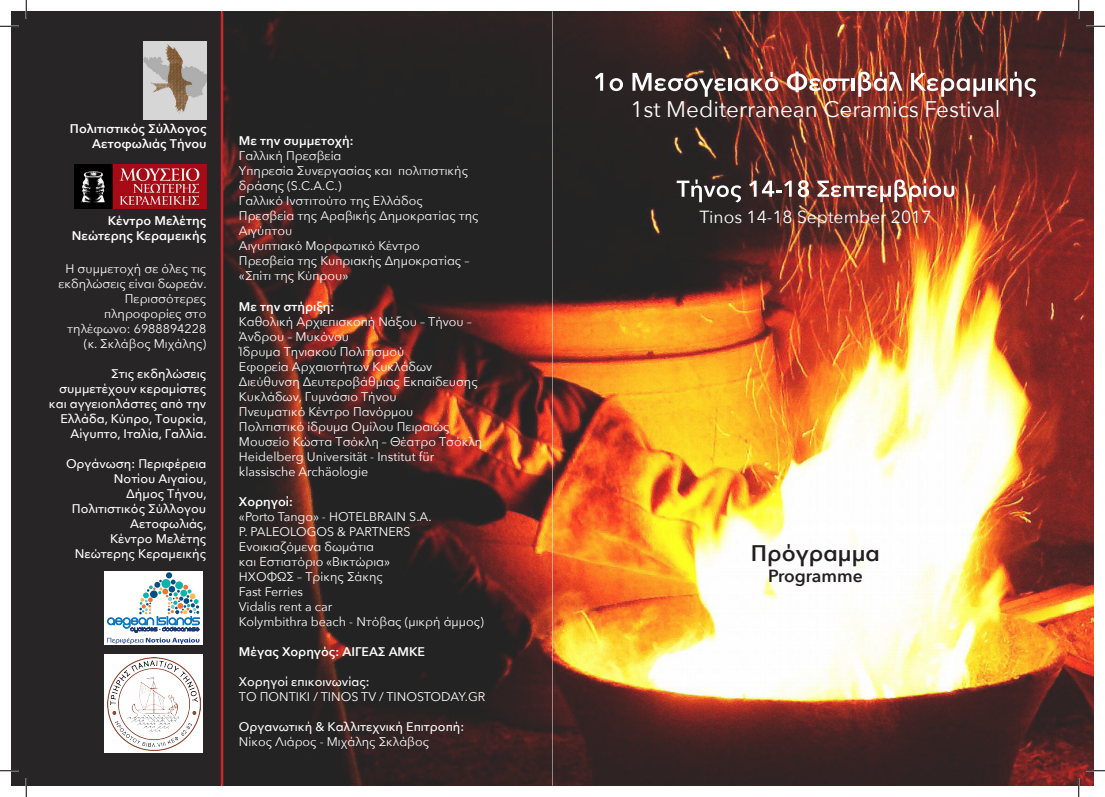
<style>
.page{position:relative;width:1105px;height:797px;background:#fff}
.page>*{position:absolute;margin:0;border:0;box-sizing:border-box;transform-origin:0 0}
.t1{font:22.5px "Avenir Next";color:#fff}
.t2{font:600 22.5px "Avenir Next";color:#231f20}
.t3{font:17.5px "Avenir Next";color:#fff}
.t4{font:600 17.5px "Avenir Next";color:#231f20}
.t5{font:12.5px/15px "Avenir Next";color:#fff}
.t6{font:500 12.5px/15px "Avenir Next";color:#fff;text-align:right}
.t7{font:600 12.5px "Avenir Next";color:#fff}
</style>
<div class="page">
<div style="left:11px;top:11px;width:210px;height:774px;background:#282526"></div>
<img style="left:223px;top:11px;width:871px;height:774px">
<svg style="left:677px;top:179px;width:64px;height:23px"></svg>
<svg style="left:749px;top:181px;width:43px;height:16px"></svg>
<svg style="left:798px;top:180px;width:11px;height:17px"></svg>
<img style="left:817px;top:179px;width:137px;height:23px">
<svg style="left:595px;top:73px;width:8px;height:18px"></svg>
<svg style="left:610px;top:78px;width:13px;height:13px"></svg>
<svg style="left:632px;top:72px;width:146px;height:25px"></svg>
<img style="left:787px;top:72px;width:115px;height:25px">
<svg style="left:911px;top:72px;width:125px;height:25px"></svg>
<hr style="left:221px;top:11px;width:2px;height:774px;background:#d1232a">
<img style="left:74px;top:165px;width:132px;height:43px">
<img style="left:144px;top:41px;width:62px;height:79px">
<hr style="left:552px;top:11px;width:1px;height:774px;background:#fff">
<div style="left:104px;top:571px;width:99px;height:74px;background:#fff"></div>
<svg style="left:107px;top:572px;width:93px;height:72px"></svg>
<div style="left:105px;top:654px;width:98px;height:98px;background:#fff"></div>
<img style="left:108px;top:658px;width:93px;height:92px">
<svg style="left:0;top:25px;width:19px;height:2px"></svg>
<svg style="left:1086px;top:25px;width:19px;height:2px"></svg>
<svg style="left:0;top:770px;width:19px;height:1px"></svg>
<svg style="left:1086px;top:770px;width:19px;height:1px"></svg>
<svg style="left:25px;top:0;width:2px;height:19px"></svg>
<svg style="left:25px;top:778px;width:2px;height:19px"></svg>
<svg style="left:1078px;top:0;width:1px;height:19px"></svg>
<svg style="left:1078px;top:778px;width:1px;height:19px"></svg>
<p class="t7" style="left:70px;top:118px;width:138px">Πολιτιστικός Σύλλογος</p>
<p class="t7" style="left:92px;top:133px;width:116px">Αετοφωλιάς Τήνου</p>
<p class="t7" style="left:108px;top:210px;width:100px">Κέντρο Μελέτης</p>
<p class="t7" style="left:72px;top:225px;width:136px">Νεώτερης Κεραμεικής</p>
<p class="t5" style="left:58px;top:261px;width:150px;text-align:center">Η συμμετοχή σε όλες τις εκδηλώσεις είναι δωρεάν.</p>
<p class="t5" style="left:67px;top:291px;width:140px;text-align:right">Περισσότερες πληροφορίες στο τηλέφωνο: 6988894228</p>
<p class="t5" style="left:84px;top:336px;width:124px">(κ. Σκλάβος Μιχάλης)</p>
<p class="t6" style="left:49px;top:366px;width:159px">Στις εκδηλώσεις συμμετέχουν κεραμίστες και αγγειοπλάστες από την<br>Ελλάδα, Κύπρο, Τουρκία,<br>Αίγυπτο, Ιταλία, Γαλλία.</p>
<p class="t6" style="left:66px;top:456px;width:142px">Οργάνωση: Περιφέρεια<br>Νοτίου Αιγαίου,</p>
<p class="t6" style="left:126px;top:486px;width:82px">Δήμος Τήνου,</p>
<p class="t6" style="left:72px;top:501px;width:136px">Πολιτιστικός Σύλλογου<br>Αετοφωλιάς,</p>
<p class="t6" style="left:110px;top:531px;width:98px">Κέντρο Μελέτης</p>
<p class="t6" style="left:75px;top:546px;width:133px">Νεώτερης Κεραμεικής</p>
<p class="t7" style="left:239px;top:130px;width:116px">Με την συμμετοχή:</p>
<p class="t5" style="left:239px;top:148px;width:104px">Γαλλική Πρεσβεία</p>
<p class="t5" style="left:239px;top:163px;width:231px">Υπηρεσία Συνεργασίας και πολιτιστικής δράσης (S.C.A.C.)</p>
<p class="t5" style="left:239px;top:193px;width:185px">Γαλλικό Ινστιτούτο της Ελλάδος</p>
<p class="t5" style="left:239px;top:208px;width:241px">Πρεσβεία της Αραβικής Δημοκρατίας της<br>Αιγύπτου</p>
<p class="t5" style="left:239px;top:238px;width:182px">Αιγυπτιακό Μορφωτικό Κέντρο</p>
<p class="t5" style="left:239px;top:253px;width:232px">Πρεσβεία της Κυπριακής Δημοκρατίας – «Σπίτι της Κύπρου»</p>
<p class="t7" style="left:239px;top:295px;width:97px">Με την στήριξη:</p>
<p class="t5" style="left:239px;top:313px;width:234px">Καθολική Αρχιεπισκοπή Νάξου – Τήνου –<br>Άνδρου – Μυκόνου</p>
<p class="t5" style="left:239px;top:343px;width:167px">Ίδρυμα Τηνιακού Πολιτισμού</p>
<p class="t5" style="left:239px;top:358px;width:195px">Εφορεία Αρχαιοτήτων Κυκλάδων</p>
<p class="t5" style="left:239px;top:373px;width:240px">Διεύθυνση Δευτεροβάθμιας Εκπαίδευσης<br>Κυκλάδων, Γυμνάσιο Τήνου</p>
<p class="t5" style="left:239px;top:403px;width:176px">Πνευματικό Κέντρο Πανόρμου</p>
<p class="t5" style="left:239px;top:418px;width:212px">Πολιτιστικό ίδρυμα Ομίλου Πειραιώς</p>
<p class="t5" style="left:239px;top:433px;width:245px">Μουσείο Κώστα Τσόκλη – Θέατρο Τσόκλη</p>
<p class="t5" style="left:239px;top:448px;width:197px">Heidelberg Universität - Institut für</p>
<p class="t5" style="left:239px;top:463px;width:131px">klassische Archäologie</p>
<p class="t7" style="left:239px;top:490px;width:55px">Χορηγοί:</p>
<p class="t5" style="left:239px;top:508px;width:194px">«Porto Tango» - HOTELBRAIN S.A.</p>
<p class="t5" style="left:239px;top:523px;width:173px">P. PALEOLOGOS &amp; PARTNERS<br>Ενοικιαζόμενα δωμάτια</p>
<p class="t5" style="left:239px;top:553px;width:153px">και Εστιατόριο «Βικτώρια»</p>
<p class="t5" style="left:239px;top:568px;width:145px">ΗΧΟΦΩΣ – Τρίκης Σάκης</p>
<p class="t5" style="left:239px;top:583px;width:66px">Fast Ferries</p>
<p class="t5" style="left:239px;top:598px;width:95px">Vidalis rent a car</p>
<p class="t5" style="left:239px;top:613px;width:246px">Kolymbithra beach - Ντόβας (μικρή άμμος)</p>
<p class="t7" style="left:239px;top:640px;width:188px">Μέγας Χορηγός: ΑΙΓΕΑΣ ΑΜΚΕ</p>
<p class="t6" style="left:239px;top:673px;width:132px">Χορηγοί επικοινωνίας:</p>
<p class="t5" style="left:239px;top:688px;width:248px">ΤΟ ΠΟΝΤΙΚΙ / TINOS TV / TINOSTODAY.GR</p>
<p class="t6" style="left:239px;top:718px;width:227px">Οργανωτική &amp; Καλλιτεχνική Επιτροπή:</p>
<p class="t5" style="left:239px;top:733px;width:192px">Νίκος Λιάρος - Μιχάλης Σκλάβος</p>
<p class="t1" style="left:630px;top:90px;width:371px">1st Mediterranean Ceramics Festival</p>
<p class="t3" style="left:699px;top:203px;width:234px">Tinos 14-18 September 2017</p>
<p class="t2" style="left:751px;top:533px;width:130px">Πρόγραμμα</p>
<p class="t4" style="left:768px;top:560px;width:96px">Programme</p>
</div>
